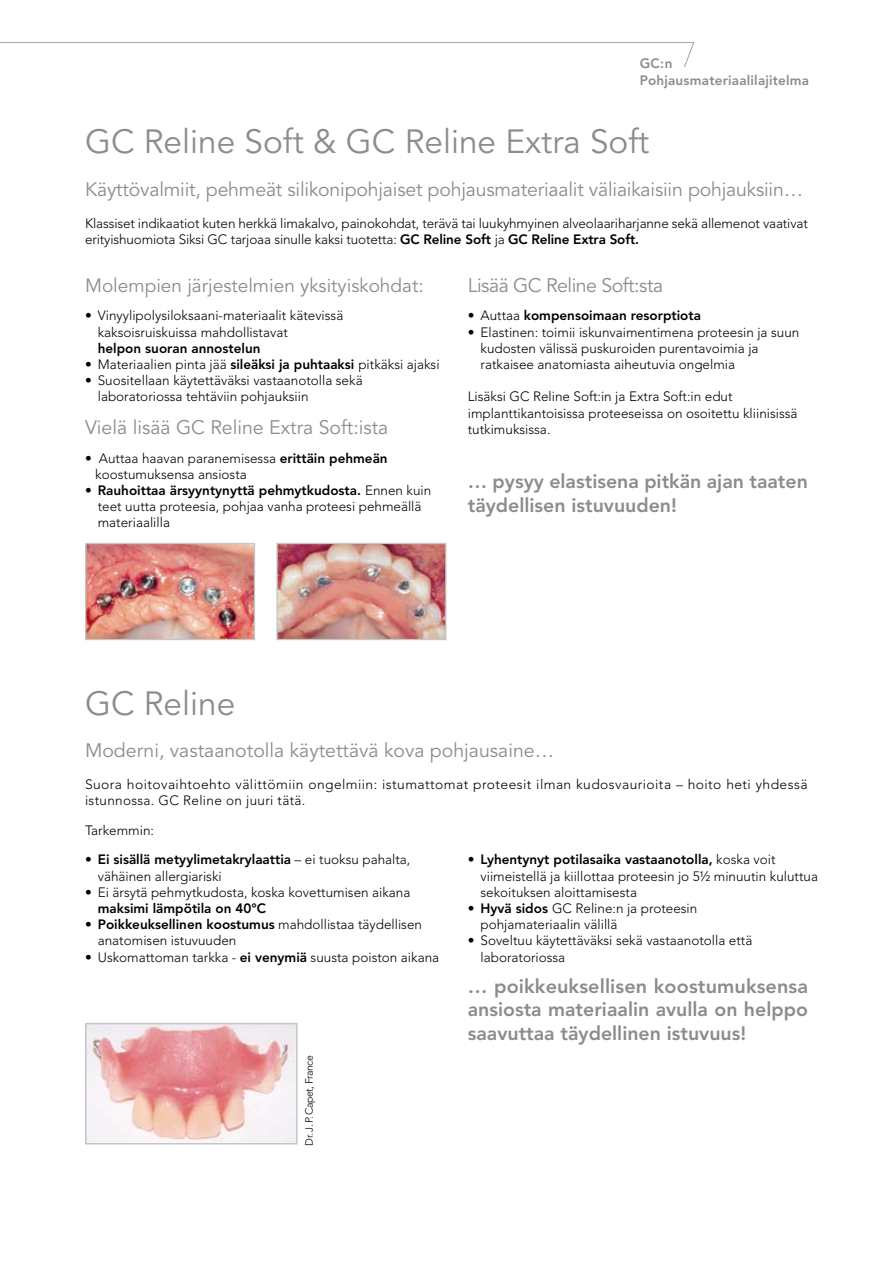
<style>
.page{position:relative;width:893px;height:1263px;background:#fff}
.page>*{position:absolute;margin:0;border:0;box-sizing:border-box;transform-origin:0 0}
.t1{font:33.3px "Avenir";color:#8c8c8c}
.t2{font:19.5px "Avenir";letter-spacing:-.01em;color:#8c8c8c}
.t3{font:800 19.5px/23.4px "Avenir";color:#8c8c8c}
.t4{font:19.05px "Avenir";color:#8c8c8c}
.t5{font:300 13.5px/16.2px "Avenir";color:#000}
.t6{font:300 13.5px/16.2px "Avenir";letter-spacing:.03em;color:#000}
.t7{font:800 13.5px "Avenir";color:#000}
.t8{font:800 13.5px/16.5px "Avenir";letter-spacing:.015em;color:#8c8c8c}
.t9{font:300 10.5px "Avenir";letter-spacing:-.05em;color:#000}
.s1{font-weight:800}
.s2{font-weight:300}
</style>
<div class="page">
<svg style="left:0;top:42px;width:695px;height:25px"></svg>
<img style="left:88px;top:1026px;width:207px;height:115px">
<div style="left:85px;top:1023px;width:213px;height:121px;border:2px solid #c5c6c6"></div>
<img style="left:278px;top:545px;width:166px;height:93px">
<div style="left:276px;top:543px;width:170px;height:97px;border:1px solid #c5c6c6"></div>
<img style="left:87px;top:545px;width:166px;height:93px">
<div style="left:85px;top:543px;width:170px;height:97px;border:1px solid #c5c6c6"></div>
<p class="t8" style="left:640px;top:55px;width:171px">GC:n<br>Pohjausmateriaalilajitelma</p>
<h1 class="t1" style="left:85px;top:122px;width:566px">GC Reline Soft &amp; GC Reline Extra Soft</h1>
<h2 class="t2" style="left:85px;top:178px;width:720px">Käyttövalmiit, pehmeät silikonipohjaiset pohjausmateriaalit väliaikaisiin pohjauksiin…</h2>
<p class="t5" style="left:85px;top:216px;width:724px">Klassiset indikaatiot kuten herkkä limakalvo, painokohdat, terävä tai luukyhmyinen alveolaariharjanne sekä allemenot vaativat erityishuomiota Siksi GC tarjoaa sinulle kaksi tuotetta: <span class="s1">GC Reline Soft</span> ja <span class="s1">GC Reline Extra Soft.</span></p>
<h3 class="t4" style="left:85px;top:275px;width:340px">Molempien järjestelmien yksityiskohdat:</h3>
<p class="t5" style="left:98px;top:308px;width:247px;text-indent:-13px">• Vinyylipolysiloksaani-materiaalit kätevissä kaksoisruiskuissa mahdollistavat</p>
<p class="t7" style="left:98px;top:340px;width:164px">helpon suoran annostelun</p>
<p class="t5" style="left:85px;top:356px;width:356px">• Materiaalien pinta jää <span class="s1">sileäksi ja puhtaaksi</span> pitkäksi ajaksi</p>
<p class="t5" style="left:98px;top:372px;width:266px;text-indent:-13px">• Suositellaan käytettäväksi vastaanotolla sekä laboratoriossa tehtäviin pohjauksiin</p>
<h2 class="t2" style="left:85px;top:416px;width:305px">Vielä lisää GC Reline Extra Soft:ista</h2>
<p class="t5" style="left:95px;top:450px;width:294px;text-indent:-10px">• Auttaa haavan paranemisessa <span class="s1">erittäin pehmeän </span>koostumuksensa ansiosta</p>
<p class="t5" style="left:98px;top:482px;width:335px;text-indent:-13px">• <span class="s1">Rauhoittaa ärsyyntynyttä pehmytkudosta.</span> Ennen kuin teet uutta proteesia, pohjaa vanha proteesi pehmeällä materiaalilla</p>
<h2 class="t2" style="left:468px;top:274px;width:197px">Lisää GC Reline Soft:sta</h2>
<p class="t7" style="left:468px;top:308px;width:235px"><span class="s2">• Auttaa</span> kompensoimaan resorptiota</p>
<p class="t5" style="left:480px;top:324px;width:320px;text-indent:-13px">• Elastinen: toimii iskunvaimentimena proteesin ja suun kudosten välissä puskuroiden purentavoimia ja ratkaisee anatomiasta aiheutuvia ongelmia</p>
<p class="t5" style="left:468px;top:389px;width:331px">Lisäksi GC Reline Soft:in ja Extra Soft:in edut implanttikantoisissa proteeseissa on osoitettu kliinisissä tutkimuksissa.</p>
<h2 class="t3" style="left:468px;top:470px;width:342px">… pysyy elastisena pitkän ajan taaten täydellisen istuvuuden!</h2>
<h1 class="t1" style="left:85px;top:684px;width:152px">GC Reline</h1>
<h2 class="t2" style="left:85px;top:739px;width:471px">Moderni, vastaanotolla käytettävä kova pohjausaine…</h2>
<p class="t6" style="left:85px;top:776px;width:724px">Suora hoitovaihtoehto välittömiin ongelmiin: istumattomat proteesit ilman kudosvaurioita – hoito heti yhdessä istunnossa. GC Reline on juuri tätä.</p>
<p class="t5" style="left:85px;top:822px;width:71px">Tarkemmin:</p>
<p class="t5" style="left:98px;top:852px;width:314px;text-indent:-13px">• <span class="s1">Ei sisällä metyylimetakrylaattia</span> – ei tuoksu pahalta, vähäinen allergiariski</p>
<p class="t5" style="left:85px;top:884px;width:327px">• Ei ärsytä pehmytkudosta, koska kovettumisen aikana</p>
<p class="t7" style="left:98px;top:900px;width:170px">maksimi lämpötila on 40°C</p>
<p class="t5" style="left:98px;top:916px;width:326px;text-indent:-13px">• <span class="s1">Poikkeuksellinen koostumus</span> mahdollistaa täydellisen anatomisen istuvuuden</p>
<p class="t5" style="left:85px;top:949px;width:356px">• Uskomattoman tarkka - <span class="s1">ei venymiä</span> suusta poiston aikana</p>
<p class="t5" style="left:480px;top:852px;width:339px;text-indent:-13px">• <span class="s1">Lyhentynyt potilasaika vastaanotolla,</span> koska voit viimeistellä ja kiillottaa proteesin jo 5½ minuutin kuluttua sekoituksen aloittamisesta</p>
<p class="t5" style="left:480px;top:900px;width:218px;text-indent:-13px">• <span class="s1">Hyvä sidos</span> GC Reline:n ja proteesin pohjamateriaalin välillä</p>
<p class="t5" style="left:480px;top:933px;width:273px;text-indent:-13px">• Soveltuu käytettäväksi sekä vastaanotolla että laboratoriossa</p>
<p class="t9" style="left:303px;top:1145px;width:92px;rotate:-90deg">Dr. J. P. Capet, France</p>
<h2 class="t3" style="left:468px;top:974px;width:342px;text-align:justify">… poikkeuksellisen koostumuksensa ansiosta materiaalin avulla on helppo saavuttaa täydellinen istuvuus!</h2>
</div>
